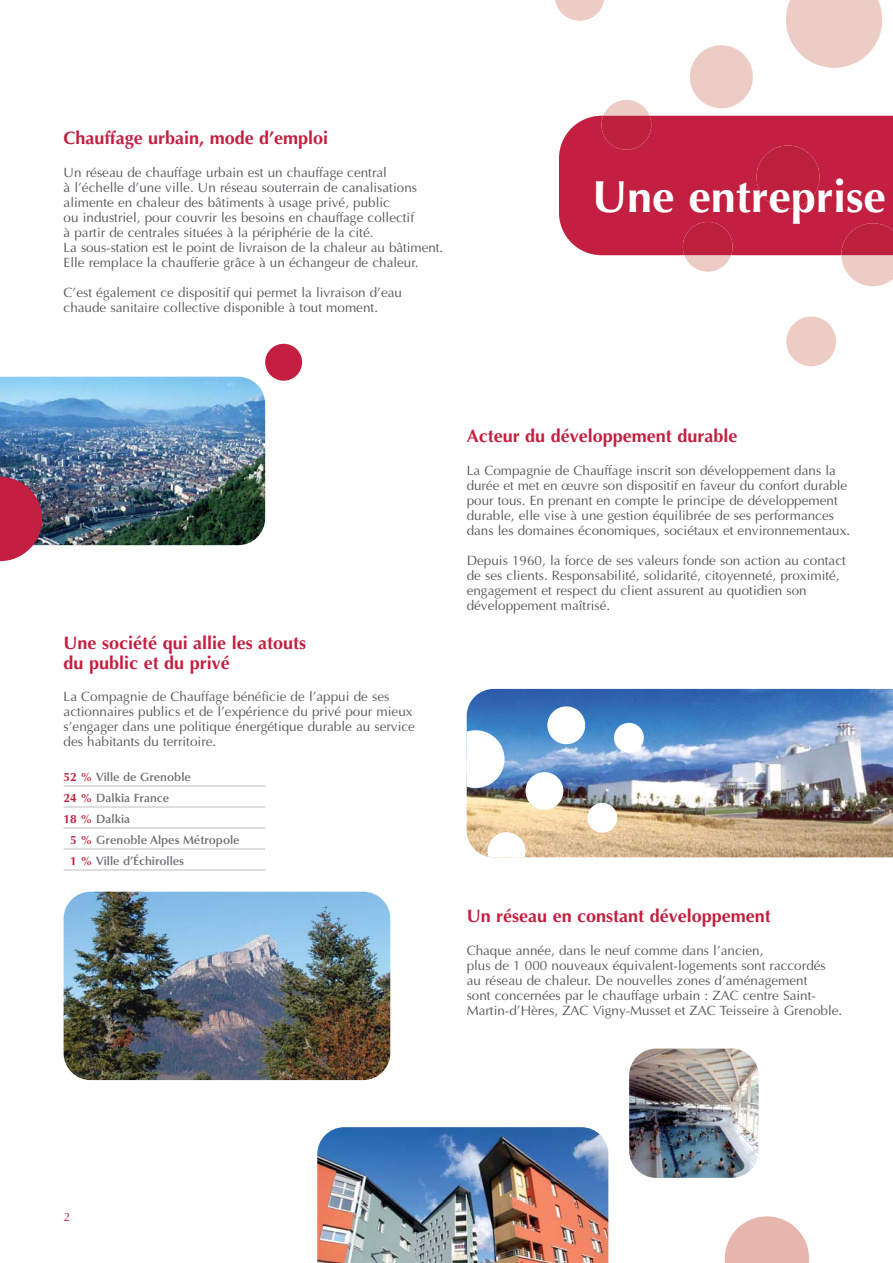
<style>
.page{position:relative;width:893px;height:1263px;background:#fff}
.page>*{position:absolute;margin:0;border:0;box-sizing:border-box;transform-origin:0 0}
.t1{font:700 45px "Optima";color:#fff}
.t2{font:700 18px/19.5px "Optima";color:#c31f41}
.t3{font:13.5px/15px "Optima";color:#58595b}
.t4{font:600 12px "Optima";color:#6d6e70}
.t5{font:12px "Optima";color:#c31f41}
.s1{font-weight:700;color:#c31f41}
</style>
<div class="page">
<svg style="left:559px;top:116px;width:333px;height:251px;fill:#c31f41"></svg>
<div style="left:752px;top:142px;width:71px;height:67px;background:#bd203c"></div>
<svg style="left:681px;top:219px;width:53px;height:53px;background:#cf5d70"></svg>
<svg style="left:555px;top:0;width:49px;height:21px"></svg>
<svg style="left:891px;top:116px;width:1px;height:84px"></svg>
<svg style="left:841px;top:219px;width:51px;height:67px;background:#d57381"></svg>
<svg style="left:783px;top:313px;width:56px;height:53px"></svg>
<svg style="left:786px;top:0;width:97px;height:68px"></svg>
<svg style="left:689px;top:45px;width:64px;height:63px"></svg>
<svg style="left:600px;top:100px;width:54px;height:50px;background:#cf5d70"></svg>
<hr style="left:64px;top:786px;width:201px;height:1px;background:#bbbdc0">
<hr style="left:64px;top:807px;width:201px;height:1px;background:#bbbdc0">
<hr style="left:64px;top:828px;width:201px;height:1px;background:#bbbdc0">
<hr style="left:64px;top:849px;width:201px;height:1px;background:#bbbdc0">
<hr style="left:64px;top:870px;width:201px;height:1px;background:#bbbdc0">
<img style="left:466px;top:689px;width:426px;height:168px">
<img style="left:629px;top:1049px;width:129px;height:129px;border-radius:27px">
<img style="left:64px;top:892px;width:326px;height:188px;border-radius:27px">
<svg style="left:545px;top:705px;width:42px;height:41px"></svg>
<svg style="left:612px;top:722px;width:33px;height:32px"></svg>
<svg style="left:485px;top:830px;width:43px;height:27px"></svg>
<svg style="left:466px;top:726px;width:42px;height:66px"></svg>
<svg style="left:523px;top:769px;width:43px;height:44px"></svg>
<svg style="left:585px;top:801px;width:34px;height:34px"></svg>
<img style="left:1px;top:377px;width:264px;height:168px">
<img style="left:317px;top:1127px;width:291px;height:135px">
<svg style="left:1px;top:477px;width:41px;height:84px;background:#b93a58"></svg>
<svg style="left:724px;top:1216px;width:85px;height:46px"></svg>
<div style="left:265px;top:344px;width:37px;height:37px;background:#c31f41;border-radius:50%"></div>
<h2 class="t2" style="left:64px;top:130px;width:266px">Chauffage urbain, mode d’emploi</h2>
<p class="t3" style="left:64px;top:167px;width:381px">Un réseau de chauffage urbain est un chauffage central<br>à l’échelle d’une ville. Un réseau souterrain de canalisations alimente en chaleur des bâtiments à usage privé, public<br>ou industriel, pour couvrir les besoins en chauffage collectif<br>à partir de centrales situées à la périphérie de la cité.<br>La sous-station est le point de livraison de la chaleur au bâtiment.<br>Elle remplace la chaufferie grâce à un échangeur de chaleur.</p>
<p class="t3" style="left:64px;top:287px;width:340px">C’est également ce dispositif qui permet la livraison d’eau chaude sanitaire collective disponible à tout moment.</p>
<h1 class="t1" style="left:592px;top:178px;width:295px">Une entreprise</h1>
<h2 class="t2" style="left:64px;top:635px;width:244px">Une société qui allie les atouts du public et du privé</h2>
<p class="t3" style="left:64px;top:691px;width:353px">La Compagnie de Chauffage bénéficie de l’appui de ses actionnaires publics et de l’expérience du privé pour mieux s’engager dans une politique énergétique durable au service des habitants du territoire.</p>
<p class="t4" style="left:64px;top:772px;width:129px"><span class="s1">52 %</span> Ville de Grenoble</p>
<p class="t4" style="left:64px;top:793px;width:107px"><span class="s1">24 %</span> Dalkia France</p>
<p class="t4" style="left:64px;top:814px;width:68px"><span class="s1">18 %</span> Dalkia</p>
<p class="t4" style="left:70px;top:835px;width:171px"><span class="s1">5 %</span> Grenoble Alpes Métropole</p>
<p class="t4" style="left:70px;top:856px;width:115px"><span class="s1">1 %</span> Ville d’Échirolles</p>
<h2 class="t2" style="left:466px;top:428px;width:272px">Acteur du développement durable</h2>
<p class="t3" style="left:466px;top:464px;width:385px">La Compagnie de Chauffage inscrit son développement dans la durée et met en œuvre son dispositif en faveur du confort durable pour tous. En prenant en compte le principe de développement durable, elle vise à une gestion équilibrée de ses performances dans les domaines économiques, sociétaux et environnementaux.</p>
<p class="t3" style="left:466px;top:554px;width:380px">Depuis 1960, la force de ses valeurs fonde son action au contact de ses clients. Responsabilité, solidarité, citoyenneté, proximité, enga gement et respect du client assurent au quotidien son développement maîtrisé.</p>
<h2 class="t2" style="left:466px;top:908px;width:306px">Un réseau en constant développement</h2>
<p class="t3" style="left:466px;top:945px;width:377px">Chaque année, dans le neuf comme dans l’ancien,<br>plus de 1 000 nou veaux équivalent-logements sont raccordés au réseau de chaleur. De nouvelles zones d’aménagement<br>sont concernées par le chauffage urbain : ZAC centre Saint-Martin-d’Hères, ZAC Vigny-Musset et ZAC Teisseire à Grenoble.</p>
<p class="t5" style="left:64px;top:1212px;width:8px">2</p>
</div>
